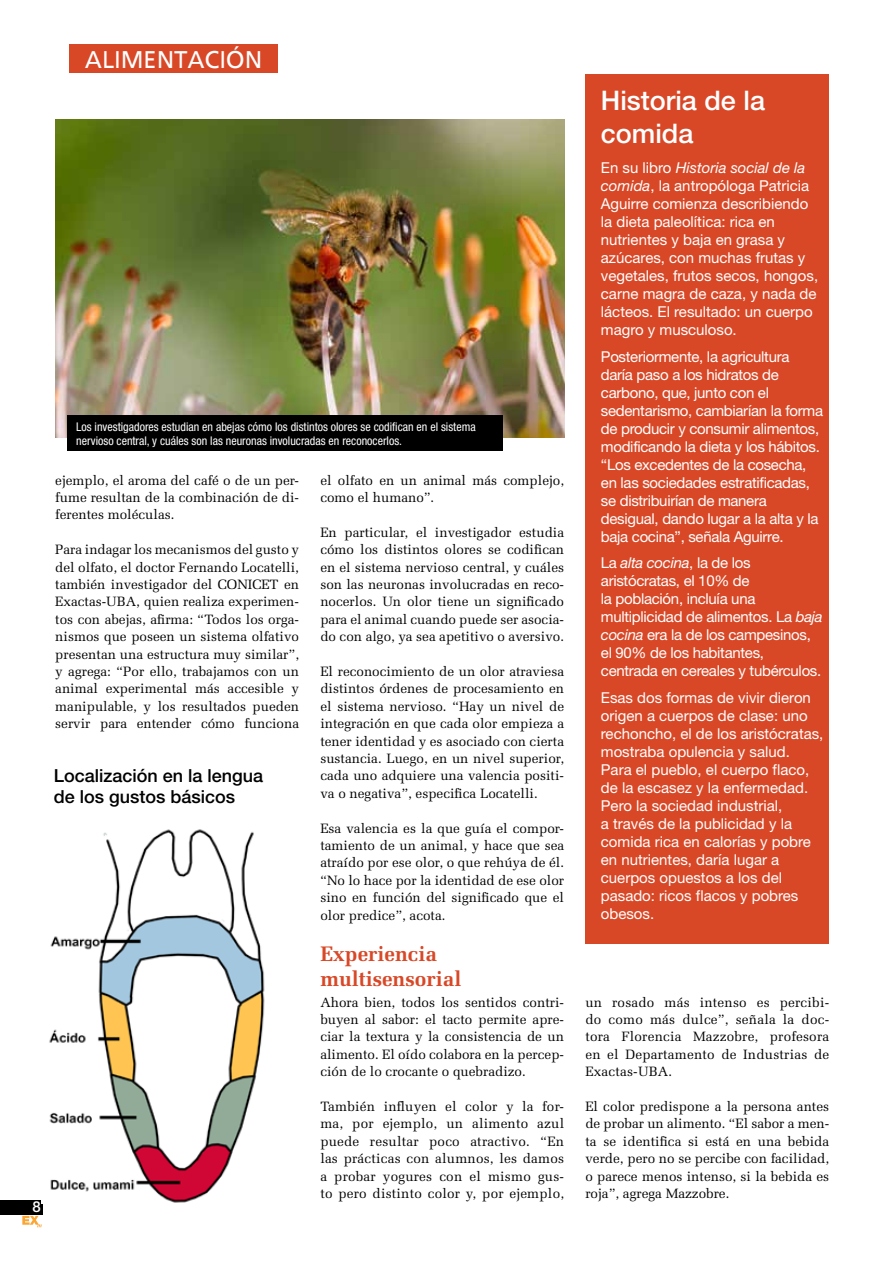
<style>
.page{position:relative;width:893px;height:1263px;background:#fff}
.page>*{position:absolute;margin:0;border:0;box-sizing:border-box;transform-origin:0 0}
.t1{font:500 27px/32.4px "Helvetica Neue";color:#fff}
.t2{font:24px "Frutiger Linotype";color:#fff}
.t3{font:700 21px/25.2px "Melior LT Std";color:#d84827}
.t4{font:500 18px/21.6px "Helvetica Neue";color:#000}
.t5{font:15px/18px "Helvetica Neue";color:#fff}
.t6{font:15px/18px "Helvetica Neue";letter-spacing:-.02em;color:#fff}
.t7{font:500 15px "Helvetica Neue";color:#fff}
.t8{font:13.5px/17.4px "Melior LT Std";color:#000;text-align:justify}
.t9{font:condensed 12px/13.5px "Helvetica Neue";color:#fff}
.s1{font-style:italic}
</style>
<div class="page">
<div style="left:0;top:1200px;width:43px;height:14px;background:#000"></div>
<svg style="left:22px;top:1216px;width:20px;height:11px"></svg>
<div style="left:585px;top:74px;width:244px;height:870px;background:#d84827"></div>
<img style="left:55px;top:119px;width:509px;height:318px">
<div style="left:68px;top:415px;width:435px;height:36px;background:#000"></div>
<img style="left:42px;top:829px;width:223px;height:375px">
<div style="left:69px;top:45px;width:209px;height:28px;background:#d84827"></div>
<h2 class="t2" style="left:85px;top:45px;width:179px">ALIME NTACIÓN</h2>
<p class="t7" style="left:32px;top:1198px;width:10px">8</p>
<p class="t9" style="left:76px;top:420px;width:401px">Los investigadores estudian en abejas cómo los distintos olores se codifican en el sistema nervioso central, y cuáles son las neuronas involucradas en reconocerlos.</p>
<p class="t8" style="left:55px;top:471px;width:245px">ejemplo, el aroma del café o de un per&shy;fume resultan de la combinación de di&shy;ferentes moléculas.</p>
<p class="t8" style="left:55px;top:541px;width:245px">Para indagar los mecanismos del gusto y del olfato, el doctor Fernando Locatelli, también investigador del CONICET en Exactas-UBA, quien realiza experimen&shy;tos con abejas, afirma: “Todos los orga&shy;nismos que poseen un sistema olfativo presentan una estructura muy similar”, y agrega: “Por ello, trabajamos con un animal experimental más accesible y manipulable, y los resultados pueden servir para entender cómo funciona</p>
<h3 class="t4" style="left:54px;top:764px;width:211px">Localización en la lengua de los gustos básicos</h3>
<p class="t8" style="left:320px;top:471px;width:245px">el olfato en un animal más complejo, como el humano”.</p>
<p class="t8" style="left:320px;top:523px;width:245px">En particular, el investigador estudia cómo los distintos olores se codifican en el sistema nervioso central, y cuáles son las neuronas involucradas en reco&shy;nocerlos. Un olor tiene un significado para el animal cuando puede ser asocia&shy;do con algo, ya sea apetitivo o aversivo.</p>
<p class="t8" style="left:320px;top:663px;width:245px">El reconocimiento de un olor atraviesa distintos órdenes de procesamiento en el sistema nervioso. “Hay un nivel de integración en que cada olor empieza a tener identidad y es asociado con cierta sustancia. Luego, en un nivel superior, cada uno adquiere una valencia positi&shy;va o negativa”, especifica Locatelli.</p>
<p class="t8" style="left:320px;top:819px;width:245px">Esa valencia es la que guía el compor&shy;tamiento de un animal, y hace que sea atraído por ese olor, o que rehúya de él. “No lo hace por la identidad de ese olor sino en función del significado que el olor predice”, acota.</p>
<h3 class="t3" style="left:320px;top:941px;width:143px">Experiencia multisensorial</h3>
<p class="t8" style="left:320px;top:993px;width:245px">Ahora bien, todos los sentidos contri&shy;buyen al sabor: el tacto permite apre&shy;ciar la textura y la consistencia de un alimento. El oído colabora en la percep&shy;ción de lo crocante o quebradizo.</p>
<p class="t8" style="left:320px;top:1098px;width:245px">También influyen el color y la for&shy;ma, por ejemplo, un alimento azul puede resultar poco atractivo. “En las prácticas con alumnos, les damos a probar yogures con el mismo gus&shy;to pero distinto color y, por ejemplo,</p>
<h1 class="t1" style="left:601px;top:84px;width:166px">Historia de la comida</h1>
<p class="t5" style="left:601px;top:159px;width:219px">En su libro <span class="s1">Historia social de la comida</span>, la antropóloga Patricia<br>Aguirre comienza describiendo la dieta paleolítica: rica en nutrientes y baja en grasa y azúcares, con muchas frutas y vegetales, frutos secos, hongos, carne magra de caza, y nada de lácteos. El resultado: un cuerpo magro y musculoso.</p>
<p class="t6" style="left:601px;top:347px;width:224px">Posteriormente, la agricultura daría paso a los hidratos de carbono, que, junto con el sedentarismo, cambiarían la forma de producir y consumir alimentos, modificando la dieta y los hábitos. “Los excedentes de la cosecha, en las sociedades estratificadas, se distribuirían de manera desigual, dando lugar a la alta y la baja cocina”, señala Aguirre.</p>
<p class="t6" style="left:601px;top:554px;width:223px">La <span class="s1">alta cocina</span>, la de los aristócratas, el 10% de<br>la población, incluía una multiplicidad de alimentos. La <span class="s1">baja cocina</span> era la de los campesinos, el 90% de los habitantes, centrada en cereales y tubérculos.</p>
<p class="t5" style="left:601px;top:688px;width:224px">Esas dos formas de vivir dieron origen a cuerpos de clase: uno rechoncho, el de los aristócratas, mostraba opulencia y salud.<br>Para el pueblo, el cuerpo flaco, de la escasez y la enfermedad.<br>Pero la sociedad industrial,<br>a través de la publicidad y la comida rica en calorías y pobre en nutrientes, daría lugar a cuerpos opuestos a los del pasado: ricos flacos y pobres obesos.</p>
<p class="t8" style="left:585px;top:993px;width:245px">un rosado más intenso es percibi&shy;do como más dulce”, señala la doc&shy;tora Florencia Mazzobre, profesora en el Departamento de Industrias de Exactas-UBA.</p>
<p class="t8" style="left:585px;top:1098px;width:245px">El color predispone a la persona antes de probar un alimento. “El sabor a men&shy;ta se identifica si está en una bebida verde, pero no se percibe con facilidad, o parece menos intenso, si la bebida es roja”, agrega Mazzobre.</p>
</div>
